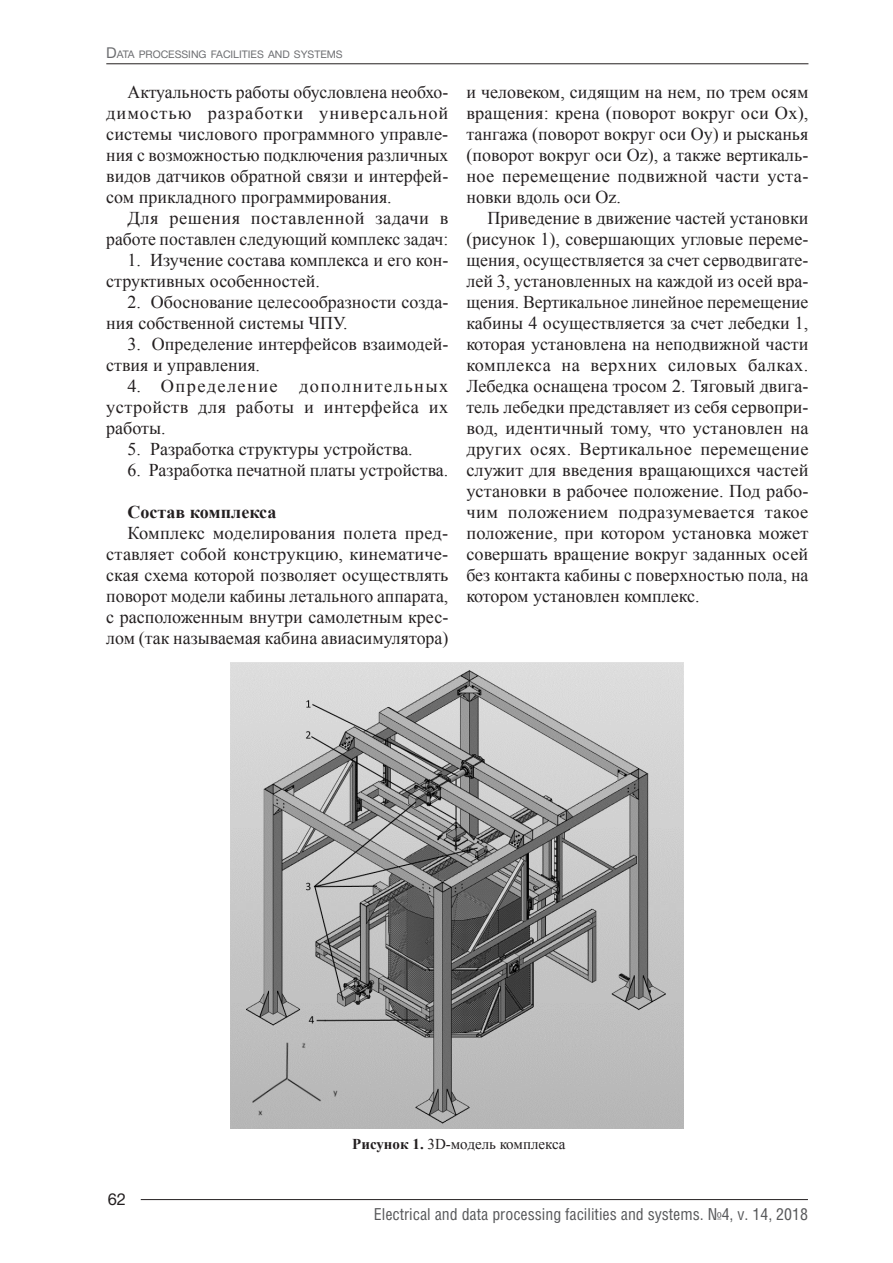
<style>
.page{position:relative;width:893px;height:1263px;background:#fff}
.page>*{position:absolute;margin:0;border:0;box-sizing:border-box;transform-origin:0 0}
.точки{font:18px/21px "Times New Roman";color:#231f20;text-align:justify}
.точки-2{font:700 18px "Times New Roman";color:#231f20}
.t1{font:16.5px "Helios Cond";color:#57585a}
.t2{font:16.5px "Helvetica Neue Cyr";color:#231f20}
.точки-3{font:15px "Times New Roman";color:#231f20}
.t3{font:10.5px "Helvetica Neue Cyr";color:#6c6d70}
.s1{font-size:15px}
.s2{font-weight:700}
</style>
<div class="page">
<hr style="left:106px;top:63px;width:702px;height:1px;background:#231f20">
<hr style="left:141px;top:1199px;width:667px;height:1px;background:#231f20">
<img style="left:230px;top:662px;width:454px;height:466px">
<p class="t3" style="left:106px;top:49px;width:238px"><span class="s1">D</span>ATA PROCESSING FACILITIES AND SYSTEMS</p>
<p class="точки" style="left:106px;top:80px;width:344px;text-indent:21px">Актуальность работы обусловлена необхо&shy;димостью разработки универсальной системы числового программного управле&shy;ния с возможностью подключения различных видов датчиков обратной связи и интерфей&shy;сом прикладного программирования.</p>
<p class="точки" style="left:106px;top:206px;width:344px;text-align:right">Для решения поставленной задачи в работе поставлен следующий комплекс задач:</p>
<p class="точки" style="left:106px;top:248px;width:344px;text-indent:21px">1. Изучение состава комплекса и его кон&shy;структивных особенностей.</p>
<p class="точки" style="left:106px;top:290px;width:344px;text-indent:21px">2. Обоснование целесообразности созда&shy;ния собственной системы ЧПУ.</p>
<p class="точки" style="left:106px;top:332px;width:344px;text-indent:21px">3. Определение интерфейсов взаимодей&shy;ствия и управления.</p>
<p class="точки" style="left:106px;top:374px;width:344px;text-indent:21px">4. Определение дополнительных устройств для работы и интерфейса их работы.</p>
<p class="точки" style="left:128px;top:437px;width:287px">5. Разработка структуры устройства.</p>
<p class="точки" style="left:128px;top:458px;width:322px">6. Разработка печатной платы устройства.</p>
<p class="точки-2" style="left:128px;top:499px;width:150px">Состав комплекса</p>
<p class="точки" style="left:106px;top:521px;width:344px;text-indent:21px">Комплекс моделирования полета пред&shy;ставляет собой конструкцию, кинематиче&shy;ская схема которой позволяет осуществлять поворот модели кабины летального аппарата, с расположенным внутри самолетным крес&shy;лом (так называемая кабина авиасимулятора)</p>
<p class="точки" style="left:466px;top:80px;width:344px">и человеком, сидящим на нем, по трем осям вращения: крена (поворот вокруг оси Ox), тангажа (поворот вокруг оси Oy) и рысканья (поворот вокруг оси Oz), а также вертикаль&shy;ное перемещение подвижной части уста&shy;новки вдоль оси Oz.</p>
<p class="точки" style="left:466px;top:206px;width:344px;text-indent:21px">Приведение в движение частей установки (рисунок 1), совершающих угловые переме&shy;щения, осуществляется за счет серводвигате&shy;лей 3, установленных на каждой из осей вра&shy;щения. Вертикальное линейное перемещение кабины 4 осуществляется за счет лебедки 1, которая установлена на неподвижной части комплекса на верхних силовых балках.<br>Лебедка оснащена тросом 2. Тяговый двига&shy;тель лебедки представляет из себя сервопри&shy;вод, идентичный тому, что установлен на других осях. Вертикальное перемещение служит для введения вращающихся частей установки в рабочее положение. Под рабо&shy;чим положением подразумевается такое положение, при котором установка может совершать вращение вокруг заданных осей без контакта кабины с поверхностью пола, на котором установлен комплекс.</p>
<p class="t2" style="left:108px;top:1190px;width:20px">62</p>
<p class="точки-3" style="left:352px;top:1133px;width:215px"><span class="s2">Рисунок 1.</span> 3D-модель комплекса</p>
<p class="t1" style="left:374px;top:1204px;width:436px">Electrical and data processing facilities and systems. №4, v. 14, 2018</p>
</div>
